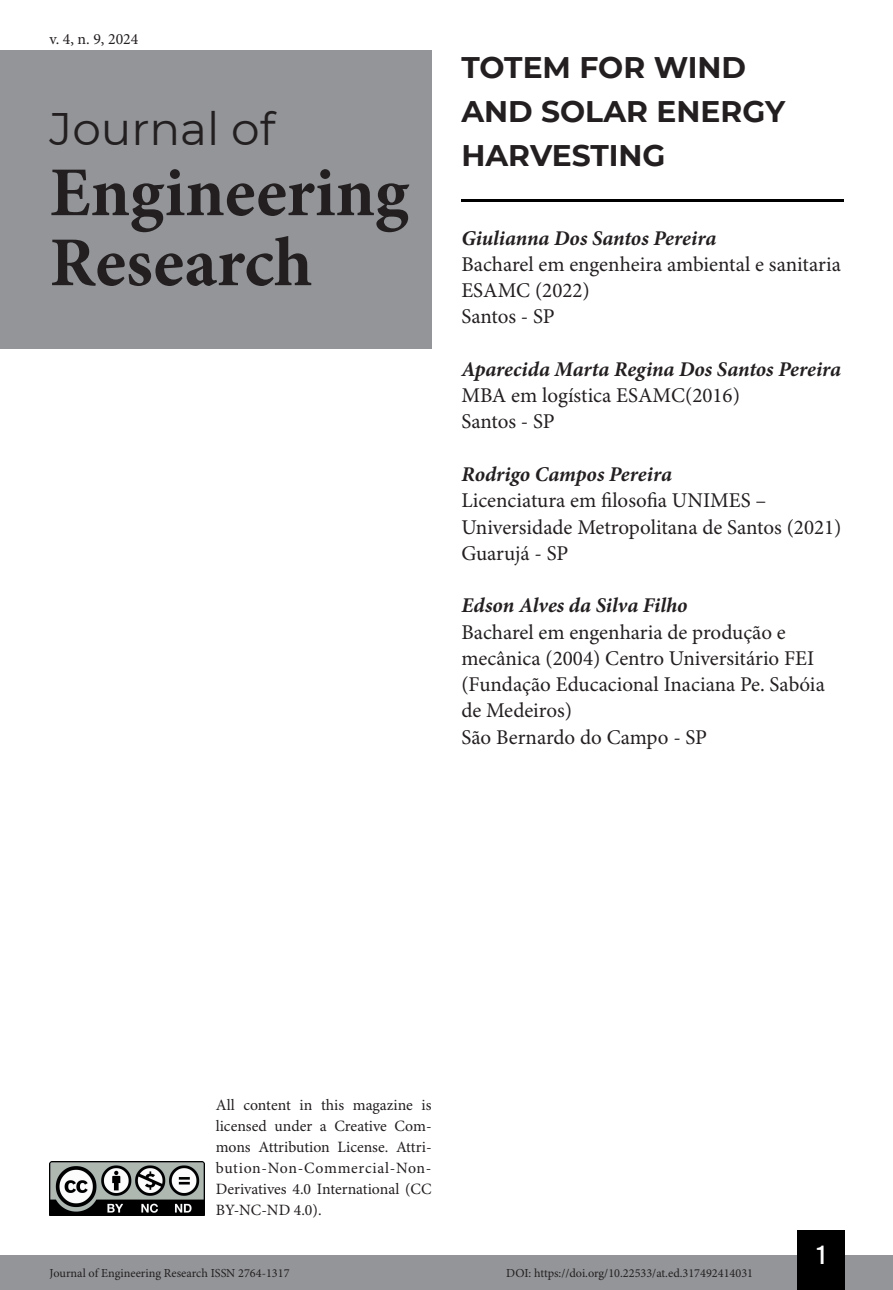
<style>
.page{position:relative;width:893px;height:1290px;background:#fff}
.page>*{position:absolute;margin:0;border:0;box-sizing:border-box;transform-origin:0 0}
.t1{font:700 70px/70px "Minion Pro";color:#231f20}
.t2{font:45.5px "Montserrat";color:#231f20}
.t3{font:700 29.75px/43.8px "Montserrat";color:#231f20}
.t4{font:26.25px "Bebas Kai";color:#fff}
.t5{font:21px/26.2px "Minion Pro";color:#231f20}
.t6{font:italic 700 21px "Minion Pro";letter-spacing:-.005em;color:#231f20}
.t7{font:15.75px/21px "Minion Pro";color:#231f20;text-align:justify}
.t8{font:12.25px "Minion Pro";color:#231f20}
</style>
<div class="page">
<div style="left:0;top:1255px;width:893px;height:35px;background:#939598"></div>
<div style="left:797px;top:1230px;width:48px;height:60px;background:#000"></div>
<img style="left:50px;top:1161px;width:154px;height:54px">
<div style="left:0;top:50px;width:432px;height:298px;background:#939598"></div>
<hr style="left:461px;top:199px;width:382px;height:3px;background:#000">
<p class="t7" style="left:50px;top:29px;width:90px">v. 4, n. 9, 2024</p>
<h2 class="t2" style="left:50px;top:98px;width:227px">Journal of</h2>
<h1 class="t1" style="left:50px;top:157px;width:361px">Engineering<br>Research</h1>
<h3 class="t3" style="left:461px;top:44px;width:326px">TOTEM FOR WIND<br>AND SOLAR ENERGY<br>HARVESTING</h3>
<p class="t6" style="left:461px;top:223px;width:256px">Giulianna Dos Santos Pereira</p>
<p class="t5" style="left:461px;top:252px;width:381px">Bacharel em engenheira ambiental e sanitaria<br>ESAMC (2022)<br>Santos - SP</p>
<p class="t6" style="left:461px;top:354px;width:381px">Aparecida Marta Regina Dos Santos Pereira</p>
<p class="t5" style="left:461px;top:383px;width:280px">MBA em logística ESAMC(2016)<br>Santos - SP</p>
<p class="t6" style="left:461px;top:459px;width:212px">Rodrigo Campos Pereira</p>
<p class="t5" style="left:461px;top:488px;width:382px">Licenciatura em filosofia UNIMES –<br>Universidade Metropolitana de Santos (2021)<br>Guarujá - SP</p>
<p class="t6" style="left:461px;top:590px;width:228px">Edson Alves da Silva Filho</p>
<p class="t5" style="left:461px;top:619px;width:365px">Bacharel em engenharia de produção e mecânica (2004) Centro Universitário FEI (Fundação Educacional Inaciana Pe. Sabóia de Medeiros)<br>São Bernardo do Campo - SP</p>
<p class="t7" style="left:216px;top:1095px;width:217px">All content in this magazine is licensed under a Creative Com&shy;mons Attribution License. Attri&shy;bution-Non-Commercial-Non-Derivatives 4.0 International (CC BY-NC-ND 4.0).</p>
<p class="t4" style="left:817px;top:1241px;width:10px">1</p>
<p class="t8" style="left:50px;top:1266px;width:241px">Journal of Engineering Research ISSN 2764-1317</p>
<p class="t8" style="left:506px;top:1266px;width:248px">DOI: https://doi.org/10.22533/at.ed.317492414031</p>
</div>
